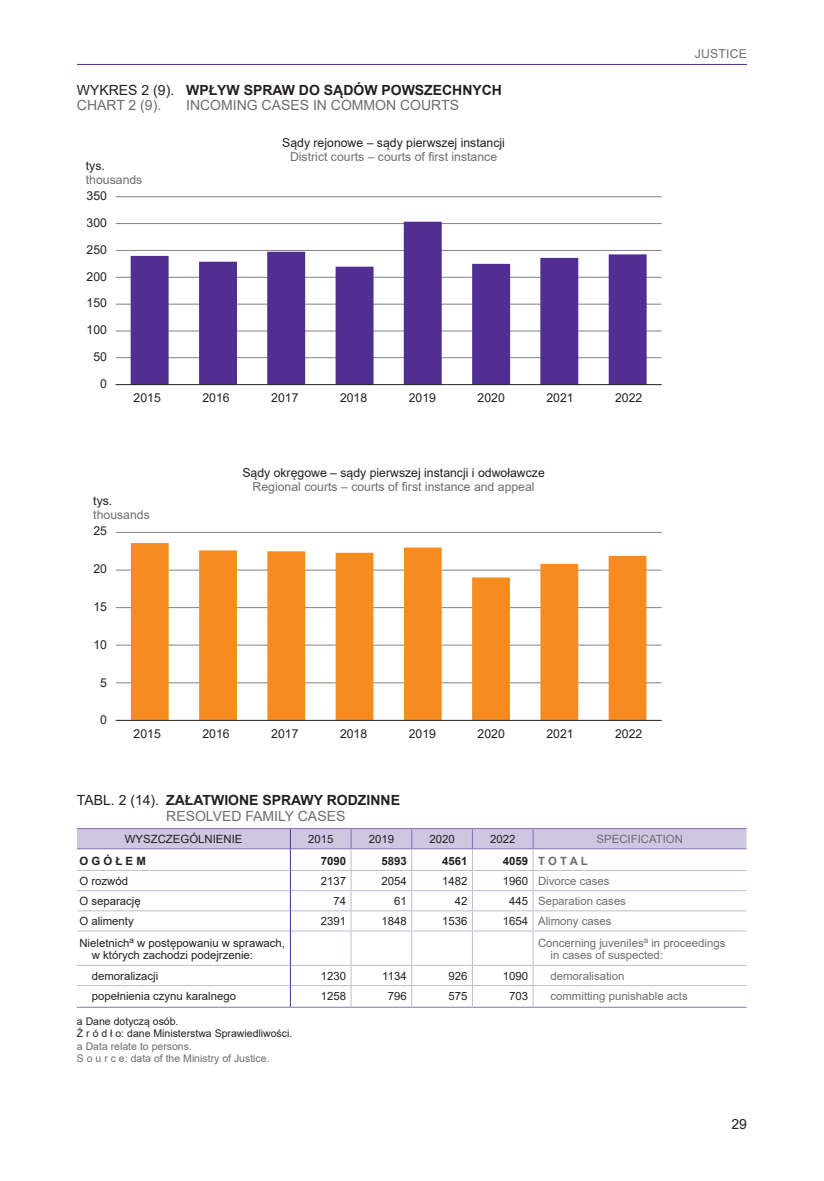
<style>
.page{position:relative;width:824px;height:1181px;background:#fff}
.page>*{position:absolute;margin:0;border:0;box-sizing:border-box;transform-origin:0 0}
.Mapa_Wykres_pl{font:700 14px "Arial";color:#231f20}
.Mapa_Wykres_en{font:14px "Arial";color:#6c6d70}
.Tytuł_tablicy_pl{font:700 14px "Arial";color:#231f20}
.Tytuł_tablicy_ang{font:14px "Arial";color:#6c6d70}
.t1{font:14px "Arial";color:#231f20}
.legenda_pl{font:12.25px "Arial";color:#231f20}
.legenda_en{font:12.25px "Arial";color:#6c6d70}
.legenda_en-2{font:12.25px "Arial";letter-spacing:.02em;color:#6c6d70}
.Boczek_0_pl{font:11.38px/12.2px "Arial";color:#231f20}
.Boczek_0_ang{font:11.38px/12.2px "Arial";color:#6c6d70}
.Liczby{font:11.38px "Arial";color:#231f20}
.Boczek_1_pl{font:11.38px "Arial";color:#231f20}
.Boczek_1_ang{font:11.38px "Arial";color:#6c6d70}
.Główka_pl{font:11.38px "Arial";color:#231f20}
.Liczby-2{font:700 11.38px "Arial";color:#231f20}
.Boczek_0_pl-2{font:700 11.38px "Arial";letter-spacing:.28em;color:#231f20}
.Boczek_0_ang-2{font:700 11.38px "Arial";letter-spacing:.26em;color:#6c6d70}
.Notka_pl{font:10.5px "Arial";color:#231f20}
.Notka_ang{font:10.5px "Arial";color:#6c6d70}
.s1{font-weight:400}
</style>
<div class="page">
<hr style="left:77px;top:64px;width:670px;height:1px;background:#502e92">
<hr style="left:77px;top:1007px;width:213px;height:1px;background:#8771b3">
<hr style="left:290px;top:1007px;width:61px;height:1px;background:#8771b3">
<hr style="left:351px;top:1007px;width:60px;height:1px;background:#8771b3">
<hr style="left:411px;top:1007px;width:61px;height:1px;background:#8771b3">
<hr style="left:472px;top:1007px;width:61px;height:1px;background:#8771b3">
<hr style="left:533px;top:1007px;width:213px;height:1px;background:#8771b3">
<hr style="left:350px;top:931px;width:1px;height:34px;background:#c4bada">
<hr style="left:411px;top:931px;width:1px;height:34px;background:#c4bada">
<hr style="left:472px;top:931px;width:1px;height:34px;background:#c4bada">
<hr style="left:532px;top:931px;width:1px;height:34px;background:#c4bada">
<hr style="left:77px;top:965px;width:213px;height:1px;background:#c4bada">
<hr style="left:291px;top:965px;width:60px;height:1px;background:#c4bada">
<hr style="left:351px;top:965px;width:60px;height:1px;background:#c4bada">
<hr style="left:411px;top:965px;width:61px;height:1px;background:#c4bada">
<hr style="left:472px;top:965px;width:61px;height:1px;background:#c4bada">
<hr style="left:533px;top:965px;width:213px;height:1px;background:#c4bada">
<hr style="left:77px;top:985px;width:213px;height:1px;background:#c4bada">
<hr style="left:291px;top:985px;width:60px;height:1px;background:#c4bada">
<hr style="left:351px;top:985px;width:60px;height:1px;background:#c4bada">
<svg style="left:350px;top:966px;width:1px;height:41px"></svg>
<hr style="left:411px;top:985px;width:61px;height:1px;background:#c4bada">
<svg style="left:411px;top:966px;width:1px;height:41px"></svg>
<hr style="left:472px;top:985px;width:61px;height:1px;background:#c4bada">
<svg style="left:472px;top:966px;width:1px;height:41px"></svg>
<hr style="left:533px;top:985px;width:213px;height:1px;background:#c4bada">
<svg style="left:532px;top:966px;width:1px;height:41px"></svg>
<svg style="left:77px;top:828px;width:669px;height:103px"></svg>
<hr style="left:290px;top:931px;width:1px;height:34px;background:#502e92">
<svg style="left:290px;top:965px;width:1px;height:42px"></svg>
<hr style="left:116px;top:357px;width:545px;height:1px;background:#808285">
<hr style="left:116px;top:331px;width:545px;height:1px;background:#808285">
<hr style="left:116px;top:304px;width:545px;height:1px;background:#808285">
<hr style="left:116px;top:277px;width:545px;height:1px;background:#808285">
<hr style="left:116px;top:250px;width:545px;height:1px;background:#808285">
<hr style="left:116px;top:223px;width:545px;height:1px;background:#808285">
<hr style="left:116px;top:196px;width:545px;height:1px;background:#808285">
<svg style="left:131px;top:222px;width:515px;height:162px"></svg>
<hr style="left:116px;top:384px;width:545px;height:1px;background:#231f20">
<hr style="left:116px;top:682px;width:545px;height:1px;background:#808285">
<hr style="left:116px;top:645px;width:545px;height:1px;background:#808285">
<hr style="left:116px;top:607px;width:545px;height:1px;background:#808285">
<hr style="left:116px;top:570px;width:545px;height:1px;background:#808285">
<hr style="left:116px;top:532px;width:545px;height:1px;background:#808285">
<svg style="left:131px;top:543px;width:515px;height:177px;fill:#f68c1f"></svg>
<hr style="left:116px;top:720px;width:545px;height:1px;background:#231f20">
<p class="Mapa_Wykres_pl" style="left:77px;top:80px;width:426px"><span class="s1">WYKRES 2 (9).</span> WPŁYW SPRAW DO SĄDÓW POWSZECHNYCH</p>
<p class="Mapa_Wykres_en" style="left:77px;top:96px;width:86px">CHART 2 (9).</p>
<p class="Mapa_Wykres_en" style="left:186px;top:96px;width:274px">INCOMING CASES IN COMMON COURTS</p>
<p class="legenda_pl" style="left:282px;top:134px;width:224px">Sądy rejonowe – sądy pierwszej instancji</p>
<p class="legenda_en" style="left:290px;top:148px;width:208px">District courts – courts of first instance</p>
<p class="legenda_pl" style="left:86px;top:157px;width:21px">tys.</p>
<p class="legenda_en" style="left:86px;top:171px;width:58px">thousands</p>
<p class="legenda_pl" style="left:86px;top:187px;width:22px">350</p>
<p class="legenda_pl" style="left:86px;top:214px;width:22px">300</p>
<p class="legenda_pl" style="left:86px;top:241px;width:22px">250</p>
<p class="legenda_pl" style="left:86px;top:268px;width:22px">200</p>
<p class="legenda_pl" style="left:86px;top:295px;width:22px">150</p>
<p class="legenda_pl" style="left:86px;top:321px;width:22px">100</p>
<p class="legenda_pl" style="left:93px;top:348px;width:15px">50</p>
<p class="legenda_pl" style="left:100px;top:375px;width:8px">0</p>
<p class="legenda_pl" style="left:134px;top:389px;width:29px">2015</p>
<p class="legenda_pl" style="left:202px;top:389px;width:29px">2016</p>
<p class="legenda_pl" style="left:271px;top:389px;width:29px">2017</p>
<p class="legenda_pl" style="left:340px;top:389px;width:29px">2018</p>
<p class="legenda_pl" style="left:409px;top:389px;width:29px">2019</p>
<p class="legenda_pl" style="left:477px;top:389px;width:29px">2020</p>
<p class="legenda_pl" style="left:546px;top:389px;width:29px">2021</p>
<p class="legenda_pl" style="left:615px;top:389px;width:29px">2022</p>
<p class="legenda_pl" style="left:242px;top:464px;width:304px">Sądy okręgowe – sądy pierwszej instancji i odwoławcze</p>
<p class="legenda_en" style="left:252px;top:478px;width:283px">Regional courts – courts of first instance and appeal</p>
<p class="legenda_pl" style="left:93px;top:492px;width:21px">tys.</p>
<p class="legenda_en" style="left:93px;top:506px;width:58px">thousands</p>
<p class="legenda_pl" style="left:93px;top:522px;width:15px">25</p>
<p class="legenda_pl" style="left:93px;top:560px;width:15px">20</p>
<p class="legenda_pl" style="left:93px;top:598px;width:15px">15</p>
<p class="legenda_pl" style="left:93px;top:636px;width:15px">10</p>
<p class="legenda_pl" style="left:100px;top:674px;width:8px">5</p>
<p class="legenda_pl" style="left:100px;top:712px;width:8px">0</p>
<p class="legenda_pl" style="left:134px;top:725px;width:29px">2015</p>
<p class="legenda_pl" style="left:202px;top:725px;width:29px">2016</p>
<p class="legenda_pl" style="left:271px;top:725px;width:29px">2017</p>
<p class="legenda_pl" style="left:340px;top:725px;width:29px">2018</p>
<p class="legenda_pl" style="left:409px;top:725px;width:29px">2019</p>
<p class="legenda_pl" style="left:477px;top:725px;width:29px">2020</p>
<p class="legenda_pl" style="left:546px;top:725px;width:29px">2021</p>
<p class="legenda_pl" style="left:615px;top:725px;width:29px">2022</p>
<p class="legenda_en-2" style="left:694px;top:45px;width:54px">JUSTICE</p>
<p class="Tytuł_tablicy_pl" style="left:77px;top:790px;width:324px"><span class="s1">TABL. 2 (14).</span> ZAŁATWIONE SPRAWY RODZINNE</p>
<p class="Tytuł_tablicy_ang" style="left:166px;top:806px;width:180px">RESOLVED FAMILY CASES</p>
<p class="Boczek_0_pl" style="left:125px;top:832px;width:119px">WYSZCZEGÓLNIENIE</p>
<p class="Główka_pl" style="left:308px;top:831px;width:27px">2015</p>
<p class="Główka_pl" style="left:369px;top:831px;width:27px">2019</p>
<p class="Główka_pl" style="left:429px;top:831px;width:27px">2020</p>
<p class="Główka_pl" style="left:490px;top:831px;width:27px">2022</p>
<p class="Boczek_0_ang" style="left:596px;top:832px;width:88px">SPECIFICATION</p>
<p class="Boczek_0_pl-2" style="left:79px;top:852px;width:68px">OGÓŁEM</p>
<p class="Liczby-2" style="left:321px;top:852px;width:27px">7090</p>
<p class="Liczby-2" style="left:381px;top:852px;width:27px">5893</p>
<p class="Liczby-2" style="left:442px;top:852px;width:27px">4561</p>
<p class="Liczby-2" style="left:503px;top:852px;width:27px">4059</p>
<p class="Boczek_0_ang-2" style="left:538px;top:852px;width:51px">TOTAL</p>
<p class="Boczek_0_pl" style="left:79px;top:874px;width:50px">O rozwód</p>
<p class="Liczby" style="left:321px;top:873px;width:27px">2137</p>
<p class="Liczby" style="left:381px;top:873px;width:27px">2054</p>
<p class="Liczby" style="left:442px;top:873px;width:27px">1482</p>
<p class="Liczby" style="left:503px;top:873px;width:27px">1960</p>
<p class="Boczek_0_ang" style="left:538px;top:874px;width:73px">Divorce cases</p>
<p class="Boczek_0_pl" style="left:79px;top:894px;width:63px">O separację</p>
<p class="Liczby" style="left:333px;top:893px;width:14px">74</p>
<p class="Liczby" style="left:394px;top:893px;width:14px">61</p>
<p class="Liczby" style="left:455px;top:893px;width:14px">42</p>
<p class="Liczby" style="left:509px;top:893px;width:20px">445</p>
<p class="Boczek_0_ang" style="left:538px;top:894px;width:89px">Separation cases</p>
<p class="Boczek_0_pl" style="left:79px;top:915px;width:56px">O alimenty</p>
<p class="Liczby" style="left:321px;top:913px;width:27px">2391</p>
<p class="Liczby" style="left:381px;top:913px;width:27px">1848</p>
<p class="Liczby" style="left:442px;top:913px;width:27px">1536</p>
<p class="Liczby" style="left:503px;top:913px;width:27px">1654</p>
<p class="Boczek_0_ang" style="left:538px;top:915px;width:75px">Alimony cases</p>
<p class="Boczek_0_pl" style="left:92px;top:937px;width:195px;text-indent:-12px">Nieletnich<sup>a</sup> w postępowaniu w sprawach, w których zachodzi podejrzenie:</p>
<p class="Boczek_0_ang" style="left:550px;top:937px;width:176px;text-indent:-12px">Concerning juveniles<sup>a</sup> in proceedings in cases of suspected:</p>
<p class="Boczek_1_pl" style="left:92px;top:968px;width:68px">demoralizacji</p>
<p class="Liczby" style="left:321px;top:968px;width:27px">1230</p>
<p class="Liczby" style="left:382px;top:968px;width:26px">1134</p>
<p class="Liczby" style="left:448px;top:968px;width:20px">926</p>
<p class="Liczby" style="left:503px;top:968px;width:27px">1090</p>
<p class="Boczek_1_ang" style="left:550px;top:968px;width:75px">demoralisation</p>
<p class="Boczek_1_pl" style="left:92px;top:988px;width:146px">popełnienia czynu karalnego</p>
<p class="Liczby" style="left:321px;top:988px;width:27px">1258</p>
<p class="Liczby" style="left:388px;top:988px;width:20px">796</p>
<p class="Liczby" style="left:448px;top:988px;width:20px">575</p>
<p class="Liczby" style="left:509px;top:988px;width:20px">703</p>
<p class="Boczek_1_ang" style="left:550px;top:988px;width:139px">committing punishable acts</p>
<p class="Notka_pl" style="left:77px;top:1014px;width:103px">a Dane dotyczą osób.</p>
<p class="Notka_pl" style="left:77px;top:1026px;width:217px">Ź r ó d ł o: dane Ministerstwa Sprawiedliwości.</p>
<p class="Notka_ang" style="left:77px;top:1038px;width:116px">a Data relate to persons.</p>
<p class="Notka_ang" style="left:77px;top:1051px;width:194px">S o u r c e: data of the Ministry of Justice.</p>
<p class="t1" style="left:731px;top:1114px;width:17px">29</p>
</div>
